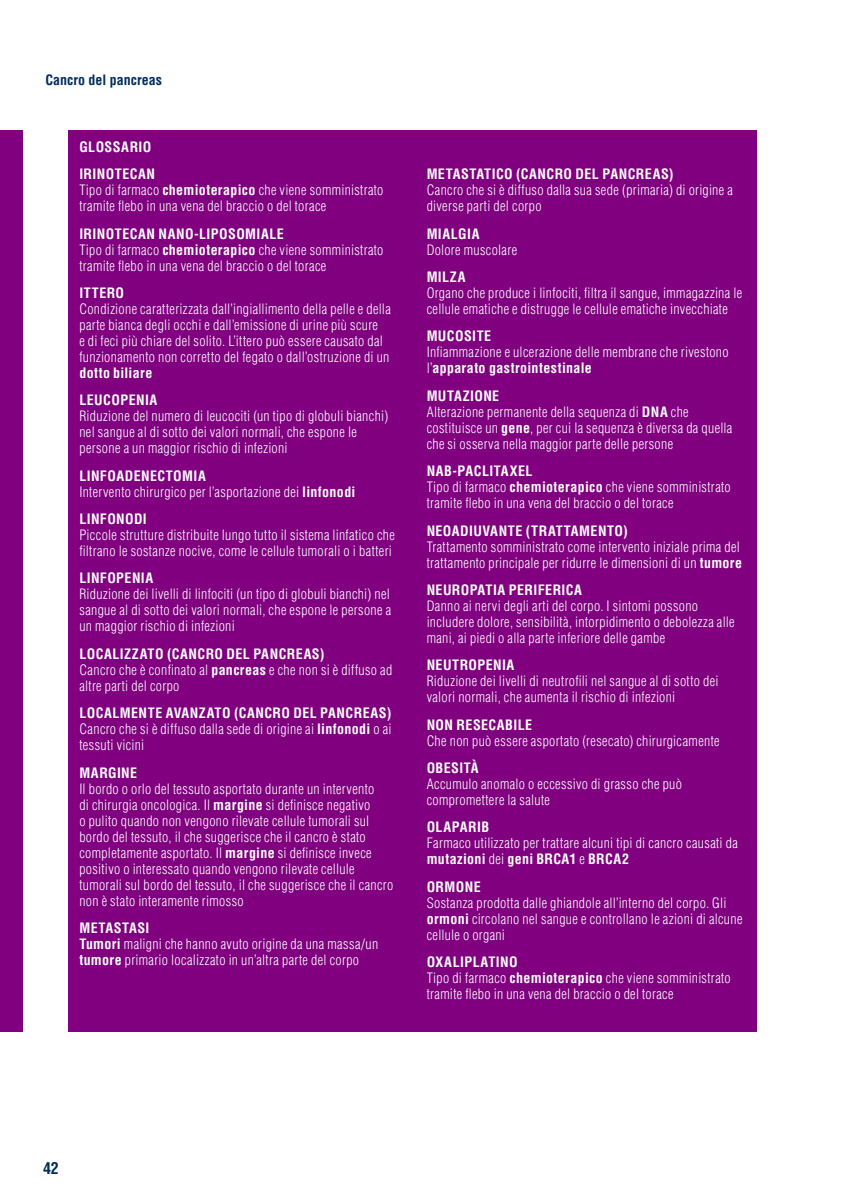
<style>
.page{position:relative;width:842px;height:1191px;background:#fff}
.page>*{position:absolute;margin:0;border:0;box-sizing:border-box;transform-origin:0 0}
.t1{font:700 condensed 16px "Helvetica LT Std";color:#002e5e}
.t2{font:300 condensed 14px/16px "Helvetica LT Std";letter-spacing:.025em;color:#fff}
.t3{font:700 condensed 14px/27.4px "Helvetica LT Std";letter-spacing:.03em;color:#fff}
.t4{font:700 condensed 14px "Helvetica LT Std";color:#002e5e}
.s1{font-weight:700}
</style>
<div class="page">
<div style="left:0;top:130px;width:23px;height:902px;background:#800080"></div>
<div style="left:68px;top:130px;width:689px;height:902px;background:#800080"></div>
<p class="t4" style="left:45px;top:71px;width:118px">Cancro del pancreas</p>
<p class="t3" style="left:79px;top:133px;width:77px">GLOSSARIO<br>IRINOTECAN</p>
<p class="t2" style="left:79px;top:182px;width:306px">Tipo di farmaco <span class="s1">chemioterapico</span> che viene somministrato tramite flebo in una vena del braccio o del torace</p>
<p class="t2" style="left:79px;top:225px;width:306px"><span class="s1">IRINOTECAN NANO-LIPOSOMIALE<br></span>Tipo di farmaco <span class="s1">chemioterapico</span> che viene somministrato tramite flebo in una vena del braccio o del torace</p>
<p class="t3" style="left:79px;top:279px;width:46px">ITTERO</p>
<p class="t2" style="left:79px;top:301px;width:313px">Condizione caratterizzata dall’ingiallimento della pelle e della parte bianca degli occhi e dall’emissione di urine più scure<br>e di feci più chiare del solito. L’ittero può essere causato dal funzionamento non corretto del fegato o dall’ostruzione di un</p>
<p class="t3" style="left:79px;top:359px;width:79px">dotto biliare<br>LEUCOPENIA</p>
<p class="t2" style="left:79px;top:408px;width:310px">Riduzione del numero di leucociti (un tipo di globuli bianchi) nel sangue al di sotto dei valori normali, che espone le persone a un maggior rischio di infezioni</p>
<p class="t2" style="left:79px;top:467px;width:278px"><span class="s1">LINFOADENECTOMIA<br></span>Intervento chirurgico per l’asportazione dei <span class="s1">linfonodi</span></p>
<p class="t3" style="left:79px;top:505px;width:69px">LINFONODI</p>
<p class="t2" style="left:79px;top:527px;width:317px">Piccole strutture distribuite lungo tutto il sistema linfatico che filtrano le sostanze nocive, come le cellule tumorali o i batteri</p>
<p class="t3" style="left:79px;top:564px;width:75px">LINFOPENIA</p>
<p class="t2" style="left:79px;top:586px;width:313px;text-align:justify">Riduzione dei livelli di linfociti (un tipo di globuli bianchi) nel sangue al di sotto dei valori normali, che espone le persone a un maggior rischio di infezioni</p>
<p class="t2" style="left:79px;top:645px;width:314px"><span class="s1">LOCALIZZATO (CANCRO DEL PANCREAS)<br></span>Cancro che è confinato al <span class="s1">pancreas</span> e che non si è diffuso ad altre parti del corpo</p>
<p class="t2" style="left:79px;top:705px;width:314px;text-align:justify"><span class="s1">LOCALMENTE AVANZATO (CANCRO DEL PANCREAS)<br></span>Cancro che si è diffuso dalla sede di origine ai <span class="s1">linfonodi</span> o ai tessuti vicini</p>
<p class="t3" style="left:79px;top:758px;width:59px">MARGINE</p>
<p class="t2" style="left:79px;top:780px;width:315px">Il bordo o orlo del tessuto asportato durante un intervento<br>di chirurgia oncologica. Il <span class="s1">margine</span> si definisce negativo<br>o pulito quando non vengono rilevate cellule tumorali sul bordo del tessuto, il che suggerisce che il cancro è stato completamente asportato. Il <span class="s1">margine</span> si definisce invece positivo o interessato quando vengono rilevate cellule tumorali sul bordo del tessuto, il che suggerisce che il cancro non è stato interamente rimosso</p>
<p class="t2" style="left:79px;top:919px;width:300px"><span class="s1">METASTASI<br>Tumori</span> maligni che hanno avuto origine da una massa/un <span class="s1">tumore</span> primario localizzato in un’altra parte del corpo</p>
<p class="t3" style="left:427px;top:160px;width:248px">METASTATICO (CANCRO DEL PANCREAS)</p>
<p class="t2" style="left:427px;top:182px;width:308px">Cancro che si è diffuso dalla sua sede (primaria) di origine a diverse parti del corpo</p>
<p class="t3" style="left:427px;top:220px;width:54px">MIALGIA</p>
<p class="t2" style="left:427px;top:241px;width:92px">Dolore muscolare</p>
<p class="t3" style="left:427px;top:263px;width:40px">MILZA</p>
<p class="t2" style="left:427px;top:285px;width:317px">Organo che produce i linfociti, filtra il sangue, immagazzina le cellule ematiche e distrugge le cellule ematiche invecchiate</p>
<p class="t3" style="left:427px;top:322px;width:66px">MUCOSITE</p>
<p class="t2" style="left:427px;top:344px;width:303px">Infiammazione e ulcerazione delle membrane che rivestono l’<span class="s1">apparato gastrointestinale</span></p>
<p class="t2" style="left:427px;top:387px;width:307px"><span class="s1">MUTAZIONE<br></span>Alterazione permanente della sequenza di <span class="s1">DNA</span> che costituisce un <span class="s1">gene</span>, per cui la sequenza è diversa da quella che si osserva nella maggior parte delle persone</p>
<p class="t2" style="left:427px;top:463px;width:306px"><span class="s1">NAB-PACLITAXEL<br></span>Tipo di farmaco <span class="s1">chemioterapico</span> che viene somministrato tramite flebo in una vena del braccio o del torace</p>
<p class="t3" style="left:427px;top:516px;width:203px">NEOADIUVANTE (TRATTAMENTO)</p>
<p class="t2" style="left:427px;top:538px;width:317px">Trattamento somministrato come intervento iniziale prima del trattamento principale per ridurre le dimensioni di un <span class="s1">tumore</span></p>
<p class="t3" style="left:427px;top:576px;width:157px">NEUROPATIA PERIFERICA</p>
<p class="t2" style="left:427px;top:597px;width:310px">Danno ai nervi degli arti del corpo. I sintomi possono includere dolore, sensibilità, intorpidimento o debolezza alle mani, ai piedi o alla parte inferiore delle gambe</p>
<p class="t3" style="left:427px;top:651px;width:89px">NEUTROPENIA</p>
<p class="t2" style="left:427px;top:673px;width:293px">Riduzione dei livelli di neutrofili nel sangue al di sotto dei valori normali, che aumenta il rischio di infezioni</p>
<p class="t3" style="left:427px;top:710px;width:107px">NON RESECABILE</p>
<p class="t2" style="left:427px;top:732px;width:295px">Che non può essere asportato (resecato) chirurgicamente</p>
<p class="t3" style="left:427px;top:754px;width:53px">OBESITÀ</p>
<p class="t2" style="left:427px;top:776px;width:257px">Accumulo anomalo o eccessivo di grasso che può compromettere la salute</p>
<p class="t3" style="left:427px;top:813px;width:64px">OLAPARIB</p>
<p class="t2" style="left:427px;top:835px;width:313px">Farmaco utilizzato per trattare alcuni tipi di cancro causati da <span class="s1">mutazioni</span> dei <span class="s1">geni BRCA1</span> e <span class="s1">BRCA2</span></p>
<p class="t3" style="left:427px;top:872px;width:56px">ORMONE</p>
<p class="t2" style="left:427px;top:894px;width:317px">Sostanza prodotta dalle ghiandole all’interno del corpo. Gli <span class="s1">ormoni</span> circolano nel sangue e controllano le azioni di alcune cellule o organi</p>
<p class="t2" style="left:427px;top:954px;width:306px"><span class="s1">OXALIPLATINO<br></span>Tipo di farmaco <span class="s1">chemioterapico</span> che viene somministrato tramite flebo in una vena del braccio o del torace</p>
<p class="t1" style="left:43px;top:1158px;width:17px">42</p>
</div>
